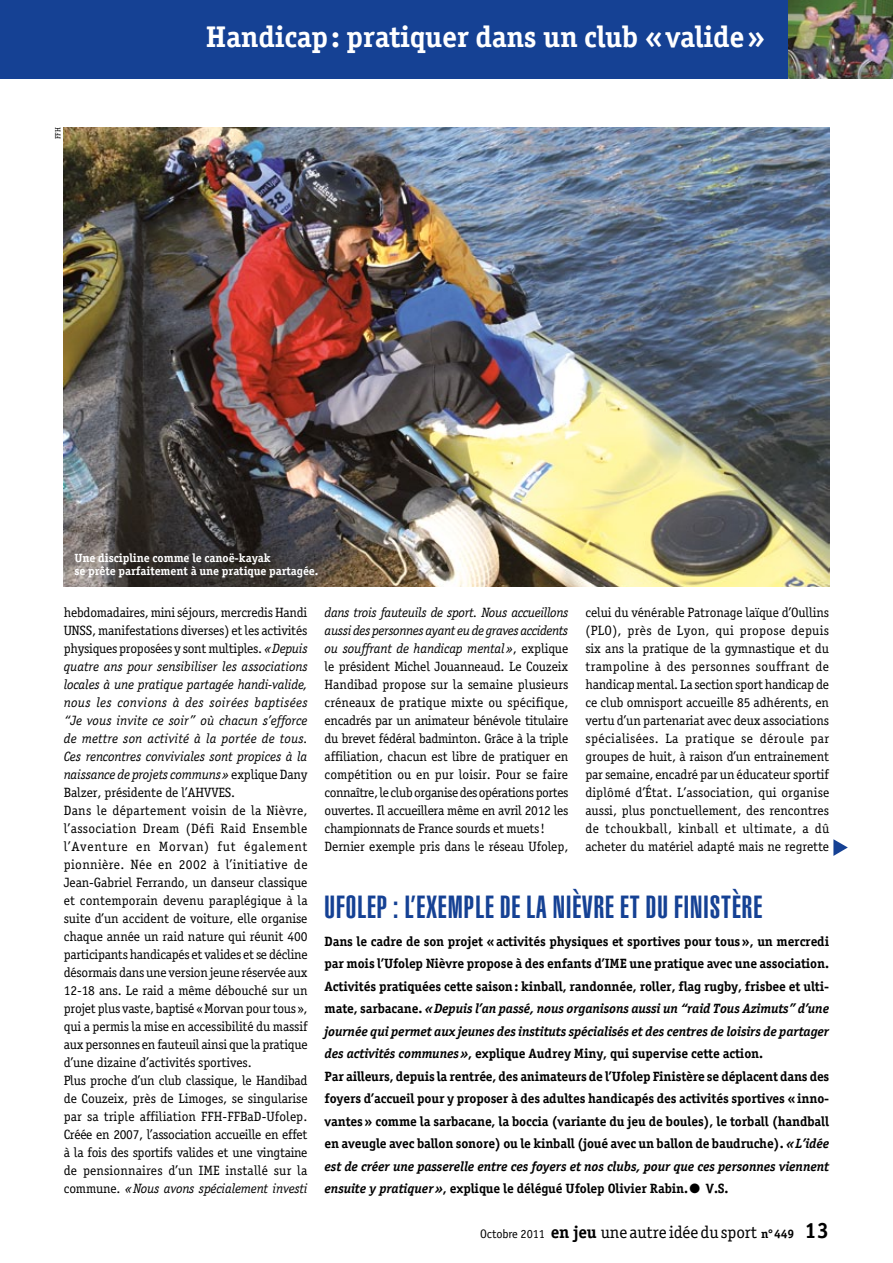
<style>
.page{position:relative;width:893px;height:1263px;background:#fff}
.page>*{position:absolute;margin:0;border:0;box-sizing:border-box;transform-origin:0 0}
.t1{font:900 extra-condensed 31.5px "Helvetica";letter-spacing:.03em;color:#154194}
.t2{font:700 30px "Officina Serif";letter-spacing:-.01em;color:#fff}
.t3{font:17.25px "Officina Serif";letter-spacing:-.005em;color:#000}
.t4{font:13.5px/18px "Officina Serif";letter-spacing:-.01em;color:#000}
.t5{font:700 13.5px/22.5px "Officina Serif";letter-spacing:-.01em;color:#000}
.t6{font:700 12px/13.5px "Officina Serif";letter-spacing:-.005em;color:#fff}
.t7{font:7.5px "Officina Serif";color:#000}
.s1{font-style:italic}
.s2{font-family:"Officina Sans";font-size:12.3px}
.s3{font-weight:700}
.s4{font-weight:700;font-size:12.3px}
.s5{font-weight:700;font-size:22.2px}
</style>
<div class="page">
<div style="left:0;top:0;width:893px;height:79px;background:#154194"></div>
<img style="left:789px;top:0;width:104px;height:79px">
<svg style="left:833px;top:839px;width:15px;height:17px"></svg>
<img style="left:64px;top:128px;width:765px;height:458px">
<p class="t7" style="left:53px;top:139px;width:13px;rotate:-90deg">FFH</p>
<p class="t2" style="left:206px;top:18px;width:561px">Handicap: pratiquer dans un club «valide»</p>
<p class="t6" style="left:74px;top:551px;width:246px">Une discipline comme le canoë-kayak<br>se prête parfaitement à une pratique partagée.</p>
<p class="t4" style="left:64px;top:604px;width:245px">hebdomadaires, mini séjours, mercredis Handi UNSS, manifestations diverses) et les activités physiques proposées y sont multiples. <span class="s1">«Depuis quatre ans pour sensibiliser les associations locales à une pratique partagée handi-valide, nous les convions à des soirées baptisées “Je vous invite ce soir” où chacun s’efforce de mettre son activité à la portée de tous.<br>Ces rencontres conviviales sont propices à la naissance de projets communs»</span> explique Dany Balzer, présidente de l’AHVVES.<br>Dans le département voisin de la Nièvre, l’association Dream (Défi Raid Ensemble l’Aventure en Morvan) fut également pionnière. Née en 2002 à l’initiative de Jean-Gabriel Ferrando, un danseur classique et contemporain devenu paraplégique à la suite d’un accident de voiture, elle organise chaque année un raid nature qui réunit 400 participants handicapés et valides et se décline désormais dans une version jeune réservée aux 12-18 ans. Le raid a même débouché sur un projet plus vaste, baptisé «Morvan pour tous», qui a permis la mise en accessibilité du massif aux personnes en fauteuil ainsi que la pratique d’une dizaine d’activités sportives.<br>Plus proche d’un club classique, le Handibad de Couzeix, près de Limoges, se singularise par sa triple affiliation FFH-FFBaD-Ufolep.<br>Créée en 2007, l’association accueille en effet à la fois des sportifs valides et une vingtaine de pensionnaires d’un IME installé sur la commune. <span class="s1">«Nous avons spécialement investi</span></p>
<p class="t4" style="left:325px;top:604px;width:245px"><span class="s1">dans trois fauteuils de sport. Nous accueillons aussi des personnes ayant eu de graves accidents ou souffrant de handicap mental»</span>, explique le président Michel Jouanneaud. Le Couzeix Handibad propose sur la semaine plusieurs créneaux de pratique mixte ou spécifique, encadrés par un animateur bénévole titulaire du brevet fédéral badminton. Grâce à la triple affiliation, chacun est libre de pratiquer en compétition ou en pur loisir. Pour se faire connaître, le club organise des opérations portes ouvertes. Il accueillera même en avril 2012 les championnats de France sourds et muets!<br>Dernier exemple pris dans le réseau Ufolep,</p>
<p class="t4" style="left:585px;top:603px;width:245px;text-align:justify">celui du vénérable Patronage laïque d’Oullins (PLO), près de Lyon, qui propose depuis six ans la pratique de la gymnastique et du trampoline à des personnes souffrant de handicap mental. La section sport handicap de ce club omnisport accueille 85 adhérents, en vertu d’un partenariat avec deux associations spécialisées. La pratique se déroule par groupes de huit, à raison d’un entrainement par semaine, encadré par un éducateur sportif diplômé d’État. L’association, qui organise aussi, plus ponctuellement, des rencontres de tchoukball, kinball et ultimate, a dû acheter du matériel adapté mais ne regrette</p>
<p class="t1" style="left:325px;top:889px;width:439px">UFOLEP : L’EXEMPLE DE LA NIÈVRE ET DU FINISTÈRE</p>
<p class="t5" style="left:325px;top:930px;width:506px">Dans le cadre de son projet «activités physiques et sportives pour tous», un mercredi par mois l’Ufolep Nièvre propose à des enfants d’IME une pratique avec une association.<br>Activités pratiquées cette saison: kinball, randonnée, roller, flag rugby, frisbee et ulti&shy;mate, sarbacane. <span class="s1">«Depuis l’an passé, nous organisons aussi un “raid Tous Azimuts” d’une journée qui permet aux jeunes des instituts spécialisés et des centres de loisirs de partager des activités communes»</span>, explique Audrey Miny, qui supervise cette action.<br>Par ailleurs, depuis la rentrée, des animateurs de l’Ufolep Finistère se déplacent dans des foyers d’accueil pour y proposer à des adultes handicapés des activités sportives «inno&shy;vantes» comme la sarbacane, la boccia (variante du jeu de boules), le torball (handball en aveugle avec ballon sonore) ou le kinball (joué avec un ballon de baudruche). <span class="s1">«L’idée est de créer une passerelle entre ces foyers et nos clubs, pour que ces personnes viennent ensuite y pratiquer»</span>, explique le délégué Ufolep Olivier Rabin.● V.S.</p>
<p class="t3" style="left:480px;top:1222px;width:351px"><span class="s2">Octobre 2011</span> <span class="s3">en jeu</span> une autre idée du sport <span class="s4">n°449</span> <span class="s5">13</span></p>
</div>
